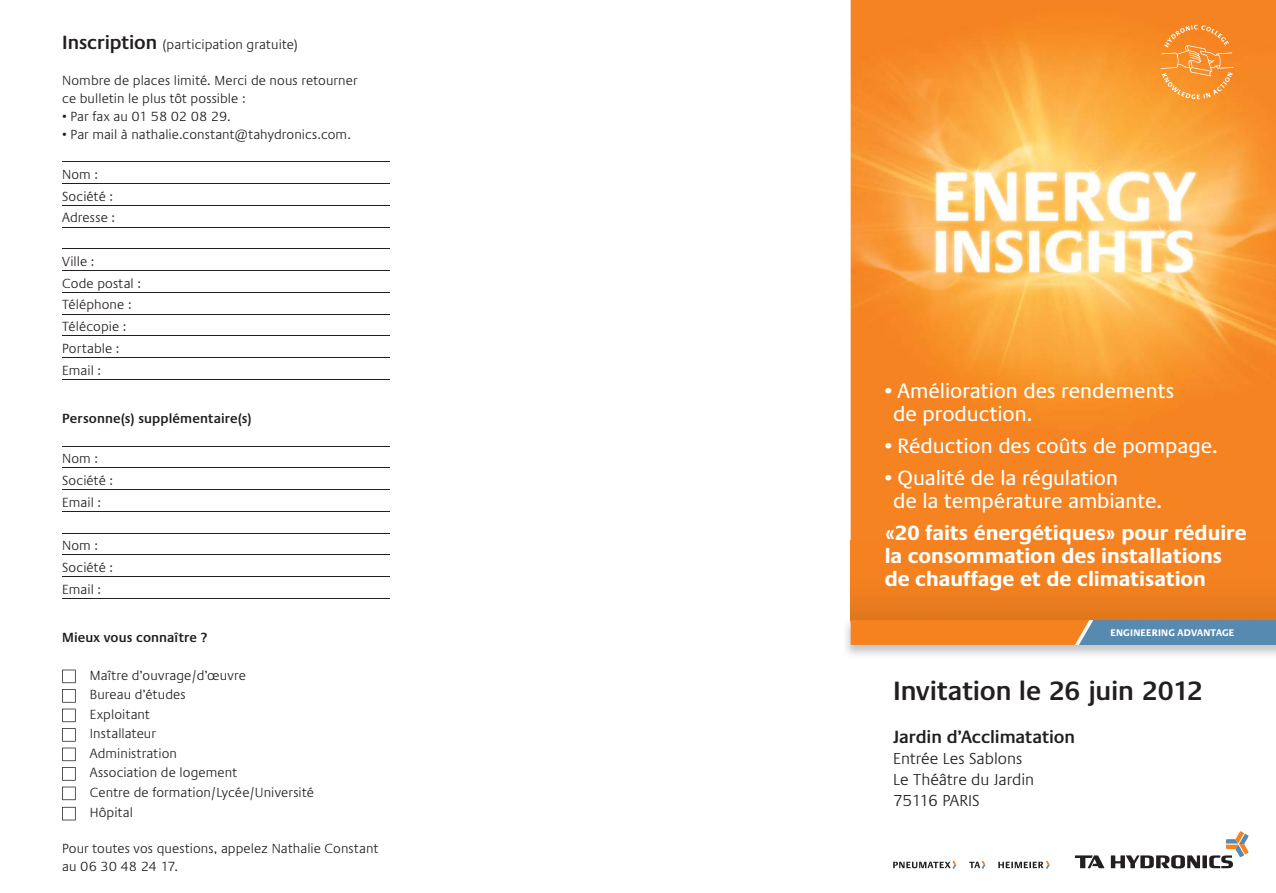
<style>
.page{position:relative;width:1276px;height:893px;background:#fff}
.page>*{position:absolute;margin:0;border:0;box-sizing:border-box;transform-origin:0 0}
.t1{font:600 27px "Praxis LT Pro";letter-spacing:-.01em;color:#231f20}
.t2{font:21px/23.2px "Praxis LT Pro";letter-spacing:-.005em;color:#fff}
.t3{font:700 21px/23.2px "Praxis LT Pro";color:#fff}
.t4{font:600 18px "Praxis LT Pro";letter-spacing:-.005em;color:#231f20}
.t5{font:300 16.2px/21px "Praxis LT Pro";color:#231f20}
.t6{font:300 13.5px/21.8px "Praxis LT Pro";letter-spacing:.005em;color:#231f20}
.t7{font:600 13.5px "Praxis LT Pro";letter-spacing:.01em;color:#231f20}
.t8{font:700 9.75px "Praxis LT Pro";letter-spacing:.025em;color:#fff}
.s1{font-weight:600;font-size:19.5px}
</style>
<div class="page">
<img style="left:850px;top:0;width:426px;height:541px">
<img style="left:850px;top:541px;width:426px;height:79px">
<svg style="left:1075px;top:855px;width:29px;height:13px"></svg>
<div style="left:1202px;top:855px;width:5px;height:13px;background:#231f20"></div>
<svg style="left:1111px;top:855px;width:89px;height:13px"></svg>
<svg style="left:1209px;top:831px;width:39px;height:37px"></svg>
<svg style="left:998px;top:861px;width:51px;height:8px"></svg>
<svg style="left:893px;top:861px;width:63px;height:8px"></svg>
<svg style="left:969px;top:861px;width:16px;height:8px"></svg>
<svg style="left:850px;top:620px;width:426px;height:25px;background:#af8662"></svg>
<svg style="left:1160px;top:25px;width:73px;height:74px;background:#f7963b"></svg>
<hr style="left:62px;top:161px;width:328px;height:1px;background:#231f20">
<hr style="left:62px;top:183px;width:328px;height:1px;background:#231f20">
<hr style="left:62px;top:205px;width:328px;height:1px;background:#231f20">
<hr style="left:62px;top:227px;width:328px;height:1px;background:#231f20">
<hr style="left:62px;top:248px;width:328px;height:1px;background:#231f20">
<hr style="left:62px;top:270px;width:328px;height:1px;background:#231f20">
<hr style="left:62px;top:292px;width:328px;height:1px;background:#231f20">
<hr style="left:62px;top:314px;width:328px;height:1px;background:#231f20">
<hr style="left:62px;top:335px;width:328px;height:1px;background:#231f20">
<hr style="left:62px;top:357px;width:328px;height:1px;background:#231f20">
<hr style="left:62px;top:379px;width:328px;height:1px;background:#231f20">
<hr style="left:62px;top:446px;width:328px;height:1px;background:#231f20">
<hr style="left:62px;top:467px;width:328px;height:1px;background:#231f20">
<hr style="left:62px;top:489px;width:328px;height:1px;background:#231f20">
<hr style="left:62px;top:511px;width:328px;height:1px;background:#231f20">
<hr style="left:62px;top:533px;width:328px;height:1px;background:#231f20">
<hr style="left:62px;top:554px;width:328px;height:1px;background:#231f20">
<hr style="left:62px;top:576px;width:328px;height:1px;background:#231f20">
<hr style="left:62px;top:598px;width:328px;height:1px;background:#231f20">
<svg style="left:62px;top:670px;width:14px;height:13px"></svg>
<svg style="left:62px;top:689px;width:14px;height:14px"></svg>
<svg style="left:62px;top:709px;width:14px;height:13px"></svg>
<svg style="left:62px;top:728px;width:14px;height:14px"></svg>
<svg style="left:62px;top:748px;width:14px;height:13px"></svg>
<svg style="left:62px;top:767px;width:14px;height:14px"></svg>
<svg style="left:62px;top:787px;width:14px;height:13px"></svg>
<svg style="left:62px;top:807px;width:14px;height:13px"></svg>
<p class="t6" style="left:62px;top:35px;width:237px"><span class="s1">Inscription</span> (participation gratuite)</p>
<p class="t6" style="left:62px;top:73px;width:297px;line-height:18px">Nombre de places limité. Merci de nous retourner ce bulletin le plus tôt possible :</p>
<p class="t6" style="left:62px;top:107px;width:170px">• Par fax au 01 58 02 08 29.</p>
<p class="t6" style="left:62px;top:125px;width:290px">• Par mail à nathalie.constant@tahydronics.com.</p>
<p class="t6" style="left:62px;top:165px;width:54px">Nom :<br>Société :<br>Adresse :</p>
<p class="t6" style="left:62px;top:252px;width:80px">Ville :<br>Code postal :<br>Téléphone :<br>Télécopie :<br>Portable :<br>Email :</p>
<p class="t7" style="left:62px;top:414px;width:191px">Personne(s) supplémentaire(s)</p>
<p class="t6" style="left:62px;top:449px;width:52px">Nom :<br>Société :<br>Email :</p>
<p class="t6" style="left:62px;top:536px;width:52px">Nom :<br>Société :<br>Email :</p>
<p class="t7" style="left:62px;top:633px;width:147px">Mieux vous connaître ?</p>
<p class="t6" style="left:90px;top:667px;width:226px;line-height:19.6px">Maître d’ouvrage/d’œuvre<br>Bureau d’études<br>Exploitant<br>Installateur<br>Administration<br>Association de logement<br>Centre de formation/Lycée/Université<br>Hôpital</p>
<p class="t6" style="left:62px;top:841px;width:318px;line-height:18px">Pour toutes vos questions, appelez Nathalie Constant au 06 30 48 24 17.</p>
<h2 class="t2" style="left:893px;top:381px;width:283px;text-indent:-9px">• Amélioration des rendements de production.</h2>
<h2 class="t2" style="left:884px;top:436px;width:335px">• Réduction des coûts de pompage.</h2>
<h2 class="t2" style="left:893px;top:468px;width:270px;text-indent:-9px">• Qualité de la régulation<br>de la température ambiante.</h2>
<h2 class="t3" style="left:884px;top:523px;width:364px">«20 faits énergétiques» pour réduire la consommation des installations de chauffage et de climatisation</h2>
<p class="t8" style="left:1110px;top:629px;width:125px">ENGINEERING ADVANTAGE</p>
<h1 class="t1" style="left:893px;top:681px;width:311px">Invitation le 26 juin 2012</h1>
<h3 class="t4" style="left:893px;top:730px;width:183px">Jardin d’Acclimatation</h3>
<p class="t5" style="left:893px;top:750px;width:142px">Entrée Les Sablons<br>Le Théâtre du Jardin<br>75116 PARIS</p>
</div>
